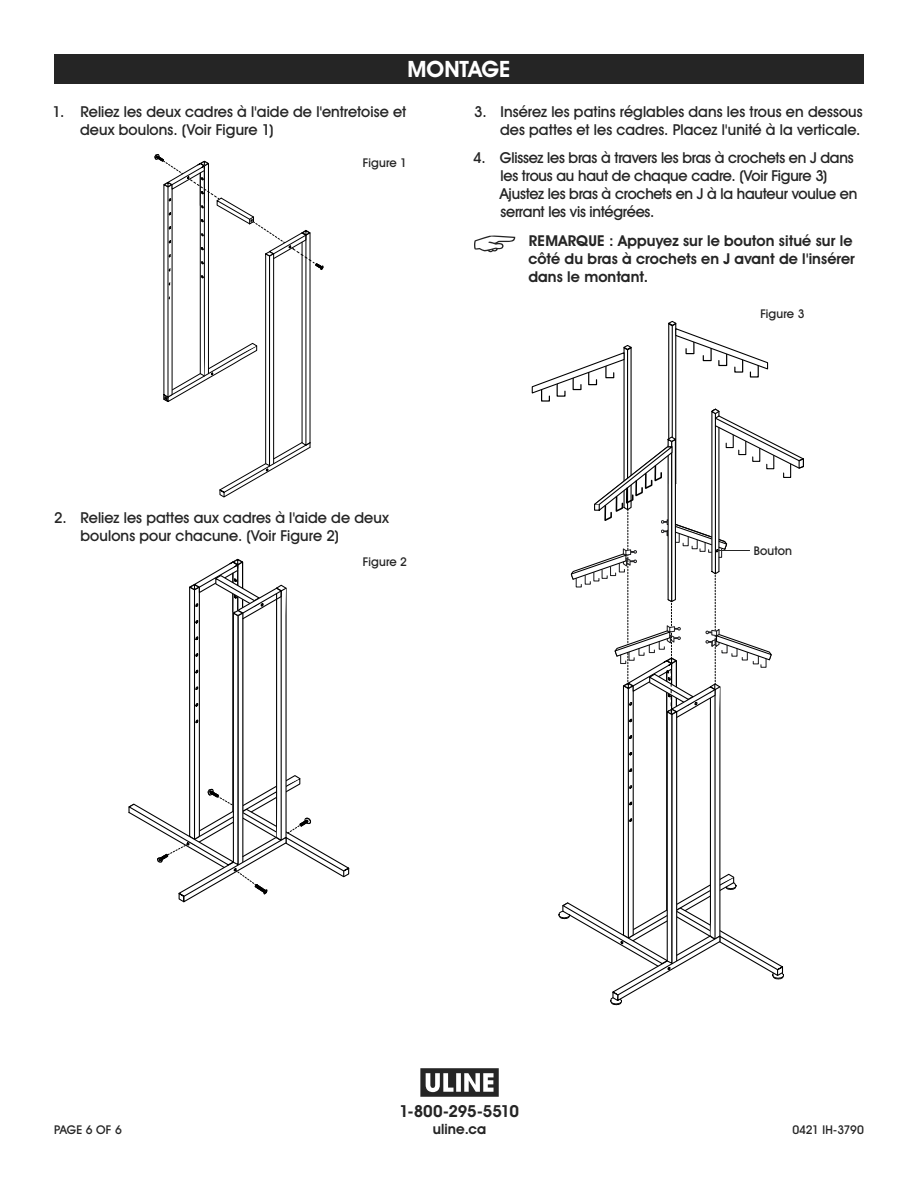
<style>
.page{position:relative;width:918px;height:1188px;background:#fff}
.page>*{position:absolute;margin:0;border:0;box-sizing:border-box;transform-origin:0 0}
.t1{font:700 22.5px "Uline Two Knine";color:#fff}
.t2{font:700 16.5px "Uline Two Knine";letter-spacing:-.015em;color:#252525}
.t3{font:15px/18px "Uline Two Knine";letter-spacing:-.005em;color:#252525}
.t4{font:700 15px/18px "Uline Two Knine";letter-spacing:.005em;color:#252525}
.t5{font:700 14.25px "Uline Two Knine";letter-spacing:.01em;color:#252525}
.t6{font:12px "Uline Two Knine";letter-spacing:.01em;color:#252525}
.t7{font:12px "Uline Two Knine";letter-spacing:-.01em;color:#252525}
</style>
<div class="page">
<div style="left:54px;top:54px;width:810px;height:30px;background:#252525"></div>
<svg style="left:474px;top:235px;width:41px;height:17px"></svg>
<svg style="left:128px;top:558px;width:222px;height:345px"></svg>
<svg style="left:154px;top:154px;width:170px;height:344px"></svg>
<svg style="left:531px;top:320px;width:273px;height:686px"></svg>
<hr style="left:716px;top:550px;width:34px;height:1px;background:#252525">
<svg style="left:420px;top:1068px;width:79px;height:29px"></svg>
<h1 class="t1" style="left:407px;top:56px;width:105px">MONTAGE</h1>
<p class="t3" style="left:80px;top:102px;width:328px;text-indent:-27px">1. Reliez les deux cadres à l'aide de l'entretoise et deux boulons. (Voir Figure 1)</p>
<p class="t6" style="left:363px;top:155px;width:46px">Figure 1</p>
<p class="t3" style="left:474px;top:102px;width:390px;text-align:right">3. Insérez les patins réglables dans les trous en dessous des pattes et les cadres. Placez l'unité à la verticale.</p>
<p class="t3" style="left:500px;top:149px;width:359px;text-indent:-26px">4. Glissez les bras à travers les bras à crochets en J dans les trous au haut de chaque cadre. (Voir Figure 3)<br>Ajustez les bras à crochets en J à la hauteur voulue en serrant les vis intégrées.</p>
<p class="t4" style="left:528px;top:232px;width:328px">REMARQUE : Appuyez sur le bouton situé sur le côté du bras à crochets en J avant de l'insérer dans le montant.</p>
<p class="t6" style="left:760px;top:306px;width:46px">Figure 3</p>
<p class="t3" style="left:81px;top:509px;width:310px;text-indent:-26px">2. Reliez les pattes aux cadres à l'aide de deux boulons pour chacune. (Voir Figure 2)</p>
<p class="t6" style="left:363px;top:555px;width:46px">Figure 2</p>
<p class="t6" style="left:754px;top:543px;width:40px">Bouton</p>
<p class="t2" style="left:399px;top:1101px;width:121px">1-800-295-5510</p>
<p class="t5" style="left:433px;top:1120px;width:55px">uline.ca</p>
<p class="t6" style="left:54px;top:1122px;width:69px">PAGE 6 OF 6</p>
<p class="t7" style="left:792px;top:1122px;width:73px">0421 IH-3790</p>
</div>
